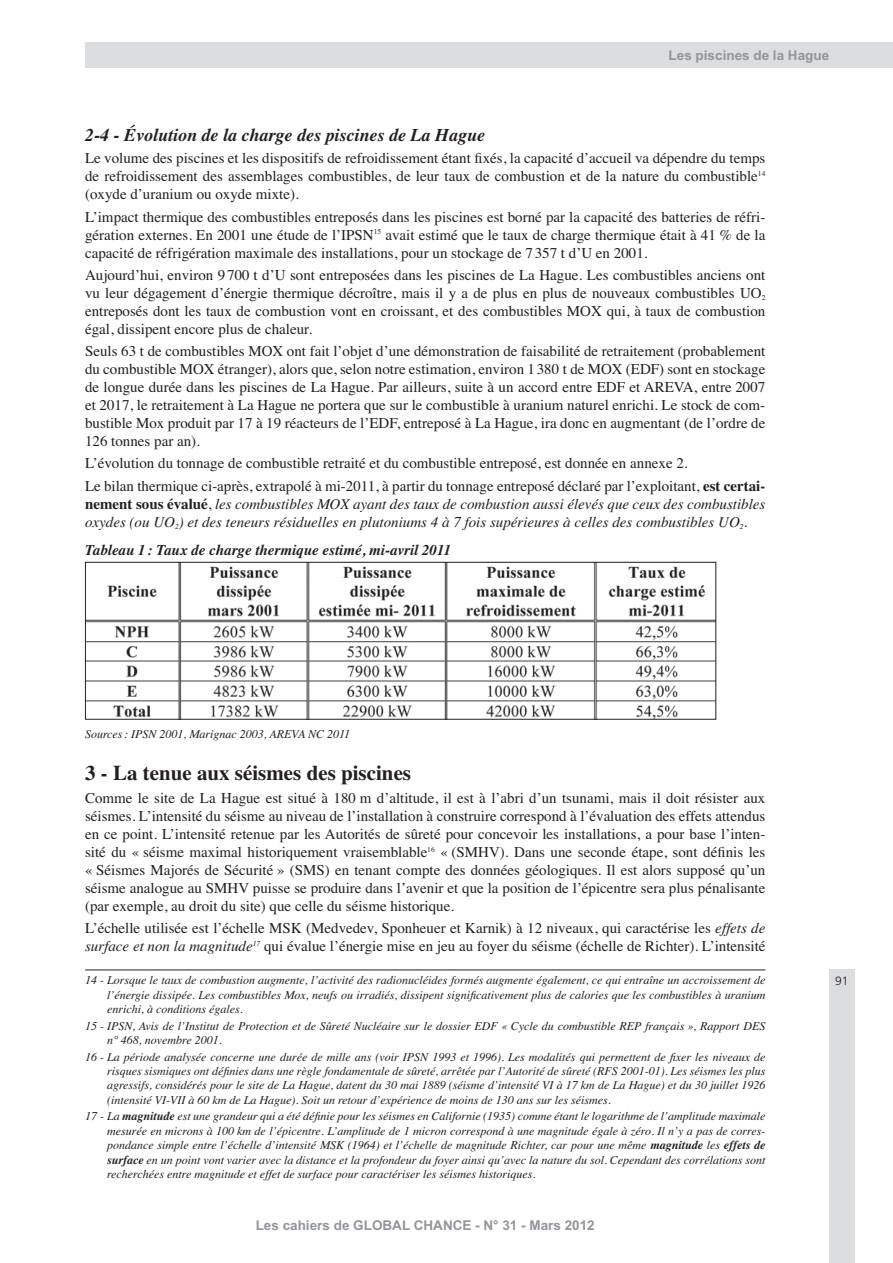
<style>
.page{position:relative;width:893px;height:1263px;background:#fff}
.page>*{position:absolute;margin:0;border:0;box-sizing:border-box;transform-origin:0 0}
.t1{font:700 21px "Times";color:#231f20}
.t2{font:italic 700 18px "Times";color:#231f20}
.t3{font:15px/18px "Times";color:#231f20;text-align:justify}
.t4{font:italic 15px/18px "Times";color:#231f20}
.t5{font:italic 700 15px "Times";color:#231f20}
.t6{font:700 13.5px "Arial";color:#939598}
.t7{font:italic 12px/14.4px "Times";color:#231f20;text-align:justify}
.t8{font:300 12px "Frutiger";color:#231f20}
.s1{font-weight:700}
.s2{font-weight:700;font-style:normal}
.s3{font-style:normal}
.s4{font-style:italic}
</style>
<div class="page">
<div style="left:829px;top:969px;width:26px;height:294px;background:#dcddde"></div>
<div style="left:85px;top:43px;width:808px;height:25px;background:#dcddde"></div>
<img style="left:87px;top:564px;width:627px;height:154px">
<div style="left:85px;top:562px;width:631px;height:158px;border:1px solid #231f20"></div>
<hr style="left:85px;top:969px;width:680px;height:1px;background:#231f20">
<p class="t6" style="left:669px;top:48px;width:162px">Les piscines de la Hague</p>
<p class="t2" style="left:85px;top:128px;width:401px">2-4 - Évolution de la charge des piscines de La Hague</p>
<p class="t3" style="left:85px;top:151px;width:682px">Le volume des piscines et les dispositifs de refroidissement étant fixés, la capacité d’accueil va dépendre du temps de refroidissement des assemblages combustibles, de leur taux de combustion et de la nature du combustible<sup>14 </sup>(oxyde d’uranium ou oxyde mixte).</p>
<p class="t3" style="left:85px;top:209px;width:682px">L’impact thermique des combustibles entreposés dans les piscines est borné par la capacité des batteries de réfri&shy;gération externes. En 2001 une étude de l’IPSN<sup>15</sup> avait estimé que le taux de charge thermique était à 41 % de la capacité de réfrigération maximale des installations, pour un stockage de 7 357 t d’U en 2001.</p>
<p class="t3" style="left:85px;top:267px;width:682px">Aujourd’hui, environ 9 700 t d’U sont entreposées dans les piscines de La Hague. Les combustibles anciens ont vu leur dégagement d’énergie thermique décroître, mais il y a de plus en plus de nouveaux combustibles UO<sub>2 </sub>entreposés dont les taux de combustion vont en croissant, et des combustibles MOX qui, à taux de combustion égal, dissipent encore plus de chaleur.</p>
<p class="t3" style="left:85px;top:343px;width:682px">Seuls 63 t de combustibles MOX ont fait l’objet d’une démonstration de faisabilité de retraitement (probablement du combustible MOX étranger), alors que, selon notre estimation, environ 1 380 t de MOX (EDF) sont en stockage de longue durée dans les piscines de La Hague. Par ailleurs, suite à un accord entre EDF et AREVA, entre 2007 et 2017, le retraitement à La Hague ne portera que sur le combustible à uranium naturel enrichi. Le stock de com&shy;bustible Mox produit par 17 à 19 réacteurs de l’EDF, entreposé à La Hague, ira donc en augmentant (de l’ordre de 126 tonnes par an).</p>
<p class="t3" style="left:85px;top:454px;width:682px;line-height:22.2px">L’évolution du tonnage de combustible retraité et du combustible entreposé, est donnée en annexe 2.<br>Le bilan thermique ci-après, extrapolé à mi-2011, à partir du tonnage entreposé déclaré par l’exploitant, <span class="s1">est certai-</span></p>
<p class="t4" style="left:85px;top:496px;width:682px"><span class="s2">nement sous évalué</span><span class="s3">,</span> les combustibles MOX ayant des taux de combustion aussi élevés que ceux des combustibles oxydes (ou UO<sub>2</sub>) et des teneurs résiduelles en plutoniums 4 à 7 fois supérieures à celles des combustibles UO<sub>2</sub>.</p>
<p class="t5" style="left:85px;top:544px;width:368px">Tableau 1 : Taux de charge thermique estimé, mi-avril 2011</p>
<p class="t7" style="left:85px;top:728px;width:267px">Sources : IPSN 2001, Marignac 2003, AREVA NC 2011</p>
<p class="t1" style="left:85px;top:766px;width:328px">3 - La tenue aux séismes des piscines</p>
<p class="t3" style="left:85px;top:790px;width:682px">Comme le site de La Hague est situé à 180 m d’altitude, il est à l’abri d’un tsunami, mais il doit résister aux séismes. L’intensité du séisme au niveau de l’installation à construire correspond à l’évaluation des effets attendus en ce point. L’intensité retenue par les Autorités de sûreté pour concevoir les installations, a pour base l’inten&shy;sité du « séisme maximal historiquement vraisemblable<sup>16</sup> « (SMHV). Dans une seconde étape, sont définis les « Séismes Majorés de Sécurité » (SMS) en tenant compte des données géologiques. Il est alors supposé qu’un séisme analogue au SMHV puisse se produire dans l’avenir et que la position de l’épicentre sera plus pénalisante (par exemple, au droit du site) que celle du séisme historique.</p>
<p class="t3" style="left:85px;top:920px;width:682px">L’échelle utilisée est l’échelle MSK (Medvedev, Sponheuer et Karnik) à 12 niveaux, qui caractérise les <span class="s4">effets de surface et non la magnitude</span><sup>17</sup> qui évalue l’énergie mise en jeu au foyer du séisme (échelle de Richter). L’intensité</p>
<p class="t7" style="left:107px;top:974px;width:660px;text-indent:-22px">14 - Lorsque le taux de combustion augmente, l’activité des radionucléides formés augmente également, ce qui entraîne un accroissement de l’énergie dissipée. Les combustibles Mox, neufs ou irradiés, dissipent significativement plus de calories que les combustibles à uranium enrichi, à conditions égales.</p>
<p class="t7" style="left:107px;top:1019px;width:660px;text-indent:-22px">15 - IPSN, Avis de l’Institut de Protection et de Sûreté Nucléaire sur le dossier EDF « Cycle du combustible REP français », Rapport DES n° 468, novembre 2001.</p>
<p class="t7" style="left:107px;top:1050px;width:660px;text-indent:-22px">16 - La période analysée concerne une durée de mille ans (voir IPSN 1993 et 1996). Les modalités qui permettent de fixer les niveaux de risques sismiques ont définies dans une règle fondamentale de sûreté, arrêtée par l’Autorité de sûreté (RFS 2001-01). Les séismes les plus agressifs, considérés pour le site de La Hague, datent du 30 mai 1889 (séisme d’intensité VI à 17 km de La Hague) et du 30 juillet 1926 (intensité VI-VII à 60 km de La Hague). Soit un retour d’expérience de moins de 130 ans sur les séismes.</p>
<p class="t7" style="left:107px;top:1110px;width:660px;text-indent:-22px">17 - La <span class="s1">magnitude</span> est une grandeur qui a été définie pour les séismes en Californie (1935) comme étant le logarithme de l’amplitude maximale mesurée en microns à 100 km de l’épicentre. L’amplitude de 1 micron correspond à une magnitude égale à zéro. Il n’y a pas de corres&shy;pondance simple entre l’échelle d’intensité MSK (1964) et l’échelle de magnitude Richter, car pour une même <span class="s1">magnitude</span> les <span class="s1">effets de surface</span> en un point vont varier avec la distance et la profondeur du foyer ainsi qu’avec la nature du sol. Cependant des corrélations sont recherchées entre magnitude et effet de surface pour caractériser les séismes historiques.</p>
<p class="t6" style="left:256px;top:1218px;width:341px">Les cahiers de GLOBAL CHANCE - N° 31 - Mars 2012</p>
<p class="t8" style="left:835px;top:976px;width:15px">91</p>
</div>
